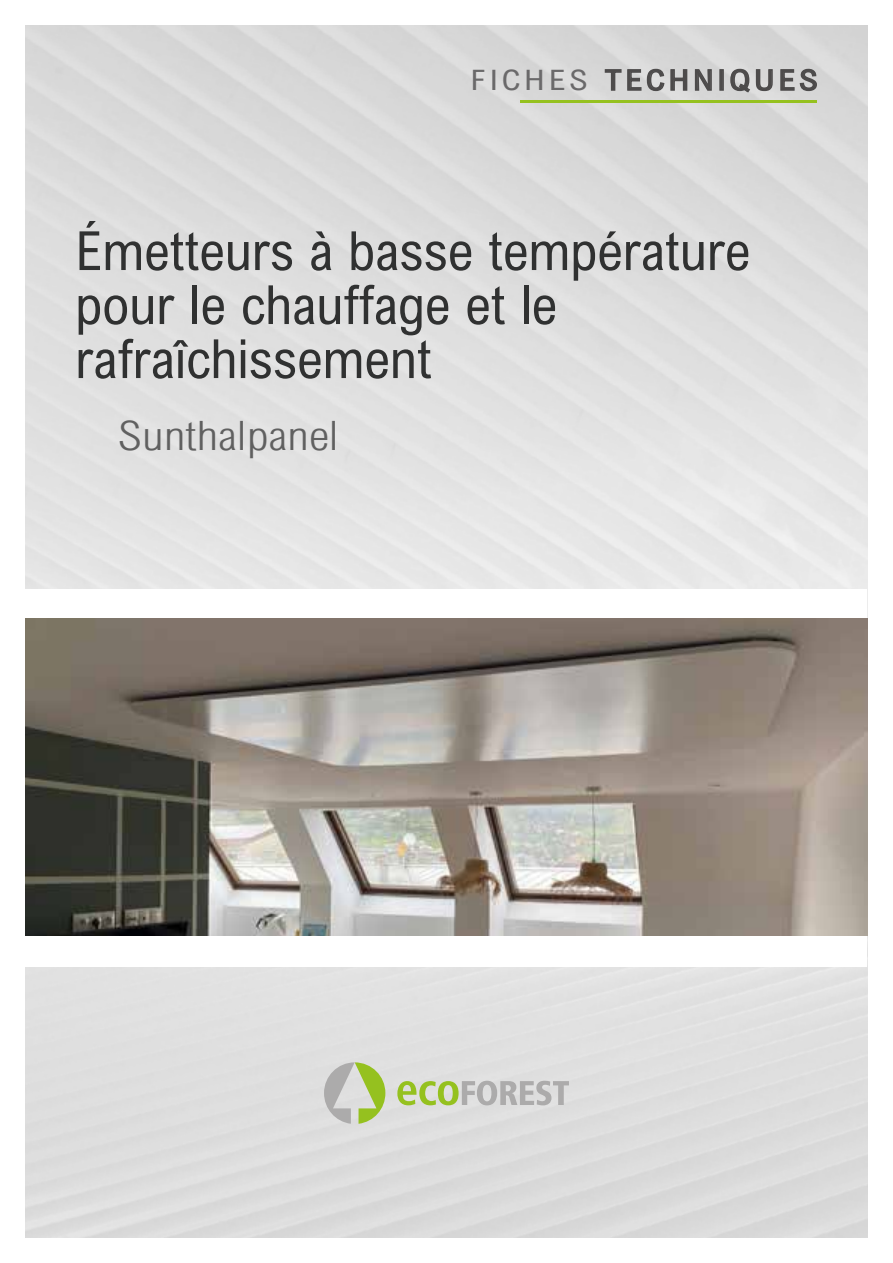
<style>
.page{position:relative;width:893px;height:1263px;background:#fff}
.page>*{position:absolute;margin:0;border:0;box-sizing:border-box;transform-origin:0 0}
.t1{font:54px/54px "Arial Nova Cond";color:#303131}
.t2{font:300 40.5px "Arial Nova Cond";color:#606060;scale:1.2 1}
.t3{font:28.2px "Arial Nova Cond";letter-spacing:.11em;color:#4d4b4b;scale:1.2 1}
.s1{color:#6a696a}
</style>
<div class="page">
<img style="left:26px;top:26px;width:841px;height:1211px">
<svg style="left:604px;top:68px;width:84px;height:24px"></svg>
<svg style="left:694px;top:68px;width:19px;height:24px"></svg>
<div style="left:719px;top:69px;width:5px;height:22px;border:2px solid #4d4b4b"></div>
<svg style="left:730px;top:68px;width:44px;height:25px"></svg>
<svg style="left:780px;top:68px;width:38px;height:24px"></svg>
<div style="left:26px;top:589px;width:841px;height:378px;background:#fff"></div>
<svg style="left:324px;top:1062px;width:61px;height:62px"></svg>
<svg style="left:397px;top:1081px;width:172px;height:24px"></svg>
<hr style="left:520px;top:101px;width:296px;height:2px;background:#95c11f">
<img style="left:26px;top:619px;width:841px;height:316px">
<p class="t3" style="left:470px;top:63px;width:291px"><span class="s1">FICHES</span> TECHNIQUES</p>
<p class="t1" style="left:75px;top:223px;width:677px">Émetteurs à basse température pour le chauffage et le rafraîchissement</p>
<p class="t2" style="left:118px;top:411px;width:186px">Sunthalpanel</p>
</div>
